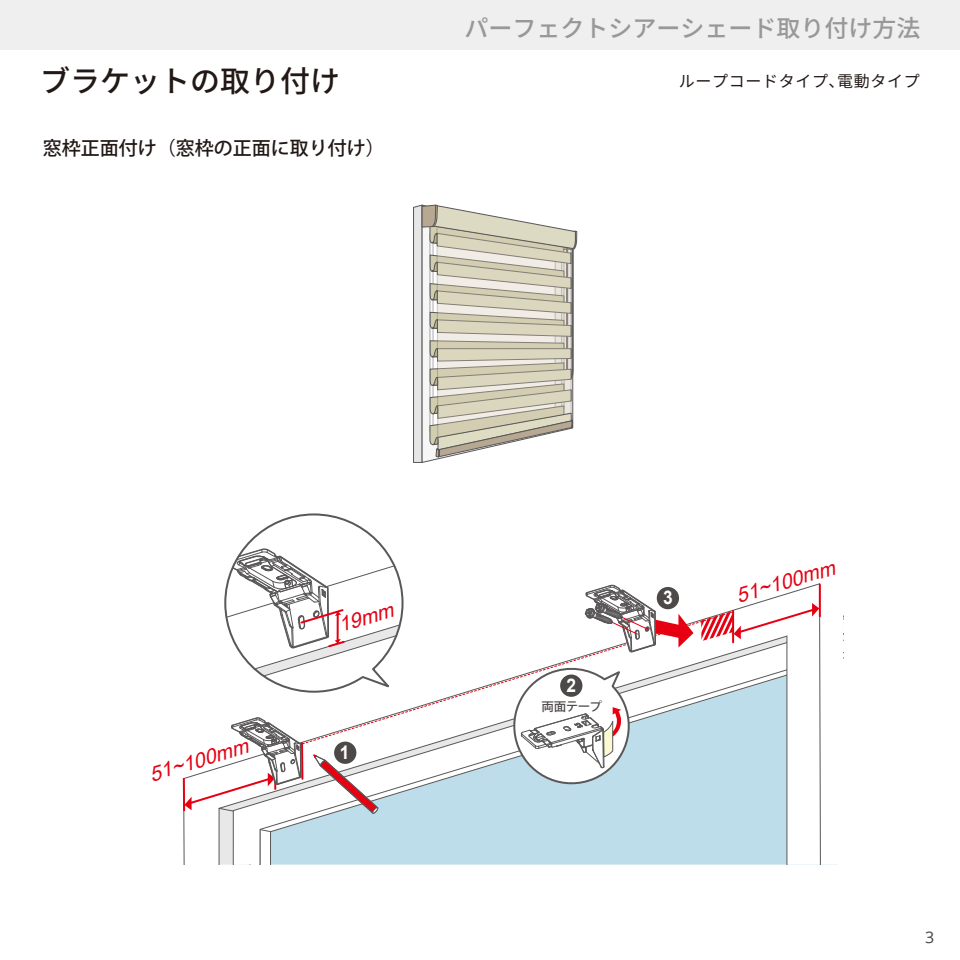
<style>
.page{position:relative;width:960px;height:960px;background:#fff}
.page>*{position:absolute;margin:0;border:0;box-sizing:border-box;transform-origin:0 0}
.t1{font:500 30px "Noto Sans CJ Kjp";color:#221815}
.t2{font:500 24px "Noto Sans CJ Kjp";color:#999899}
.t3{font:italic 20.4px "Arial";color:#e60012}
.t4{font:500 19px "Koz Go Pr 6 N";color:#221815}
.t5{font:700 18.8px "Arial";color:#fff;scale:.92 1}
.t6{font:16px "Noto Sans CJ Kjp";letter-spacing:.04em;color:#221815}
.t7{font:16px "Open Sans";color:#444}
.t8{font:500 12.4px "Koz Go Pr 6 N";letter-spacing:-.045em;color:#4c4948}
</style>
<div class="page">
<svg style="left:405px;top:745px;width:296px;height:120px;background:#c3dfea"></svg>
<svg style="left:405px;top:619px;width:296px;height:126px"></svg>
<svg style="left:507px;top:665px;width:129px;height:126px"></svg>
<svg style="left:584px;top:584px;width:109px;height:72px"></svg>
<svg style="left:701px;top:583px;width:137px;height:282px"></svg>
<svg style="left:183px;top:513px;width:222px;height:352px"></svg>
<div style="left:0;top:0;width:960px;height:50px;background:#efefef"></div>
<svg style="left:413px;top:204px;width:165px;height:259px"></svg>
<h1 class="t1" style="left:40px;top:64px;width:302px">ブラケットの取り付け</h1>
<p class="t4" style="left:43px;top:138px;width:344px">窓枠正面付け（窓枠の正面に取り付け）</p>
<p class="t2" style="left:464px;top:15px;width:457px">パーフェクトシアーシェード取り付け方法</p>
<p class="t6" style="left:679px;top:72px;width:242px">ループコードタイプ、電動タイプ</p>
<p class="t3" style="left:146px;top:762px;width:104px;rotate:-17deg">51~100mm</p>
<p class="t3" style="left:335px;top:612px;width:58px;rotate:-17deg">19mm</p>
<p class="t5" style="left:340px;top:739px;width:12px">1</p>
<p class="t5" style="left:567px;top:672px;width:12px">2</p>
<p class="t8" style="left:541px;top:700px;width:62px">両面テープ</p>
<p class="t5" style="left:663px;top:585px;width:12px">3</p>
<p class="t3" style="left:732px;top:583px;width:104px;rotate:-17deg">51~100mm</p>
<p class="t7" style="left:925px;top:926px;width:11px">3</p>
</div>
